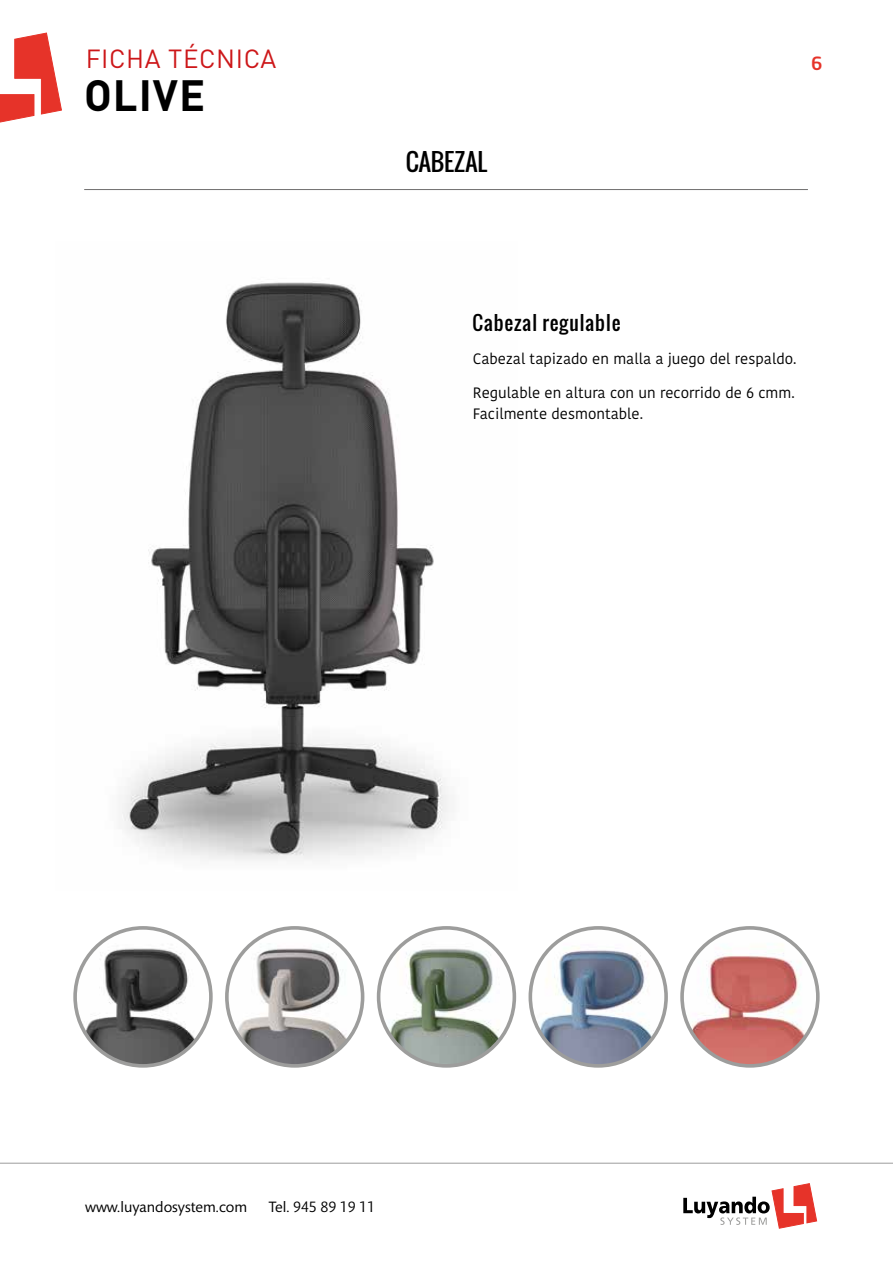
<style>
.page{position:relative;width:893px;height:1263px;background:#fff}
.page>*{position:absolute;margin:0;border:0;box-sizing:border-box;transform-origin:0 0}
.t1{font:700 43.2px "DIN";letter-spacing:.02em;color:#000}
.t2{font:25.95px "DIN";letter-spacing:.02em;color:#cd1719}
.t3{font:24px "Oswald";color:#000}
.t4{font:19.5px "Oswald";letter-spacing:.05em;color:#000}
.t5{font:500 18px "Neo Sans Std";color:#e63329}
.t6{font:15.3px "Mundo Sans Std";color:#000}
.t7{font:15px/21px "Kohinoor Bangla";color:#000}
</style>
<div class="page">
<svg style="left:683px;top:1183px;width:134px;height:45px"></svg>
<hr style="left:0;top:1163px;width:893px;height:1px;background:#9d9d9c">
<svg style="left:0;top:33px;width:62px;height:90px"></svg>
<hr style="left:84px;top:189px;width:724px;height:1px;background:#706f6f">
<img style="left:122px;top:282px;width:327px;height:579px">
<img style="left:78px;top:928px;width:130px;height:138px">
<div style="left:73px;top:926px;width:140px;height:142px;border:4px solid #9d9d9c;border-radius:50%"></div>
<img style="left:379px;top:928px;width:135px;height:135px">
<div style="left:377px;top:926px;width:139px;height:142px;border:4px solid #9d9d9c;border-radius:50%"></div>
<img style="left:533px;top:928px;width:133px;height:138px">
<div style="left:528px;top:926px;width:140px;height:142px;border:4px solid #9d9d9c;border-radius:50%"></div>
<img style="left:227px;top:928px;width:136px;height:137px">
<div style="left:225px;top:926px;width:139px;height:142px;border:4px solid #9d9d9c;border-radius:50%"></div>
<img style="left:683px;top:928px;width:132px;height:138px">
<div style="left:680px;top:926px;width:140px;height:142px;border:4px solid #9d9d9c;border-radius:50%"></div>
<h2 class="t2" style="left:86px;top:43px;width:192px">FICHA TÉCNICA</h2>
<h1 class="t1" style="left:84px;top:67px;width:122px">OLIVE</h1>
<h3 class="t3" style="left:406px;top:143px;width:83px">CABEZAL</h3>
<p class="t5" style="left:811px;top:52px;width:13px">6</p>
<h3 class="t4" style="left:473px;top:307px;width:149px">Cabezal regulable</h3>
<p class="t7" style="left:473px;top:348px;width:325px">Cabezal tapizado en malla a juego del respaldo.</p>
<p class="t7" style="left:473px;top:382px;width:323px">Regulable en altura con un recorrido de 6 cmm.<br>Facilmente desmontable.</p>
<p class="t6" style="left:85px;top:1198px;width:164px">www.luyandosystem.com</p>
<p class="t6" style="left:269px;top:1198px;width:108px">Tel. 945 89 19 11</p>
</div>
